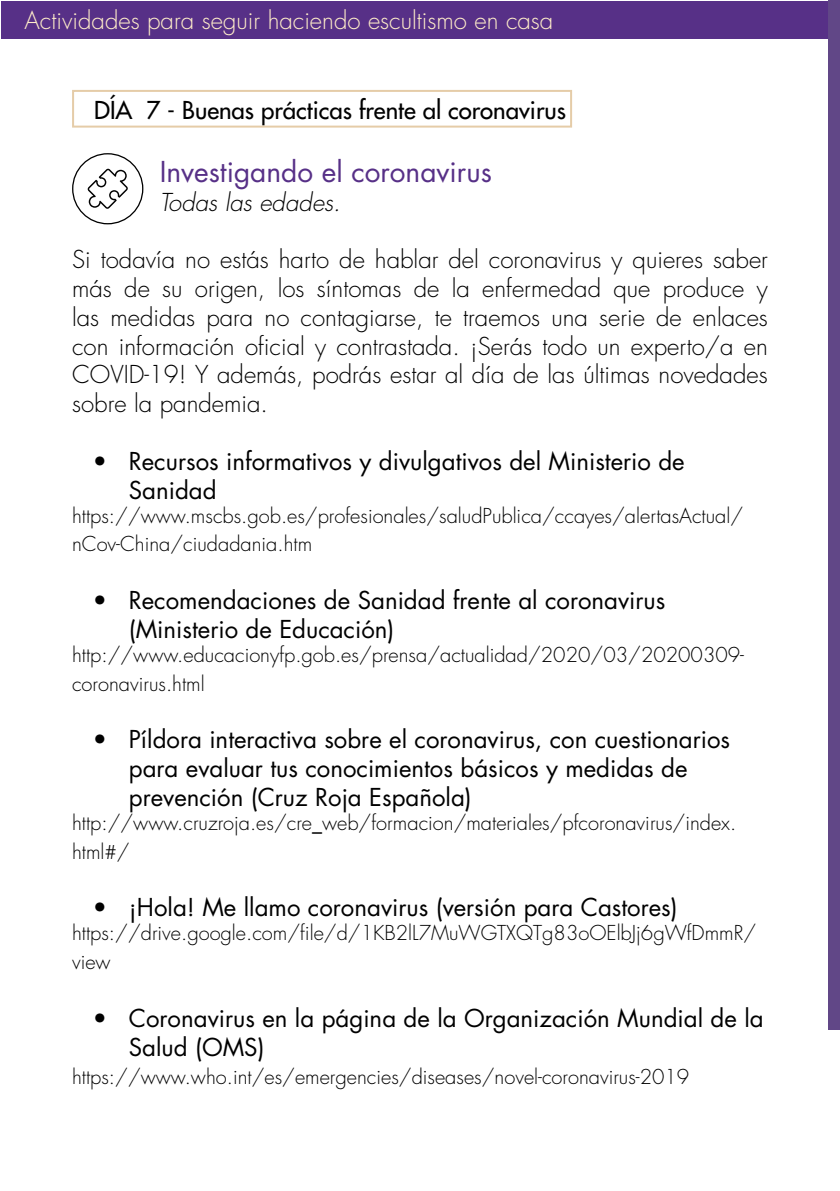
<style>
.page{position:relative;width:840px;height:1191px;background:#fff}
.page>*{position:absolute;margin:0;border:0;box-sizing:border-box;transform-origin:0 0}
.t1{font:28px "Futura";color:#573087}
.t2{font:24px/28.8px "Futura";color:#000}
.t3{font:300 24px/28.8px "Futura";color:#000;text-align:justify}
.t4{font:300 24px "Futura";color:#ffedc9}
.t5{font:24px "Futura";color:#000}
.t6{font:italic 300 24px "Futura";color:#000}
.t7{font:300 20px/28.8px "Futura";color:#000}
</style>
<div class="page">
<div style="left:1px;top:1px;width:838px;height:38px;background:#573087"></div>
<div style="left:72px;top:90px;width:499px;height:38px;border:2px solid #e5cca8"></div>
<div style="left:72px;top:153px;width:71px;height:71px;border:1px solid #000;border-radius:50%"></div>
<svg style="left:88px;top:169px;width:40px;height:40px"></svg>
<div style="left:828px;top:0;width:11px;height:1029px;background:#614787"></div>
<p class="t4" style="left:25px;top:5px;width:530px">Actividades para seguir haciendo escultismo en casa</p>
<p class="t5" style="left:94px;top:95px;width:473px">DÍA 7 - Buenas prácticas frente al coronavirus</p>
<h1 class="t1" style="left:160px;top:152px;width:333px">Investigando el coronavirus</h1>
<p class="t6" style="left:160px;top:186px;width:182px">Todas las edades.</p>
<p class="t3" style="left:72px;top:245px;width:697px">Si todavía no estás harto de hablar del coronavirus y quieres saber más de su origen, los síntomas de la enfermedad que produce y las medidas para no contagiarse, te traemos una serie de enlaces con información oficial y contrastada. ¡Serás todo un experto/a en COVID-19! Y además, podrás estar al día de las últimas novedades sobre la pandemia.</p>
<p class="t2" style="left:129px;top:446px;width:557px;text-indent:-36px">• Recursos informativos y divulgativos del Ministerio de<br>Sanidad</p>
<p class="t7" style="left:72px;top:501px;width:672px">https://www.mscbs.gob.es/profesionales/saludPublica/ccayes/alertasActual/ nCov-China/ciudadania.htm</p>
<p class="t2" style="left:129px;top:585px;width:538px;text-indent:-36px">• Recomendaciones de Sanidad frente al coronavirus (Ministerio de Educación)</p>
<p class="t7" style="left:72px;top:640px;width:673px">http://www.educacionyfp.gob.es/prensa/actualidad/2020/03/20200309- coronavirus.html</p>
<p class="t2" style="left:129px;top:725px;width:602px;text-indent:-36px">• Píldora interactiva sobre el coronavirus, con cuestionarios para evaluar tus conocimientos básicos y medidas de prevención (Cruz Roja Española)</p>
<p class="t7" style="left:72px;top:808px;width:665px">http://www.cruzroja.es/cre_web/formacion/materiales/pfcoronavirus/index. html#/</p>
<p class="t2" style="left:93px;top:893px;width:586px">• ¡Hola! Me llamo coronavirus (versión para Castores)</p>
<p class="t7" style="left:72px;top:919px;width:685px">https://drive.google.com/file/d/1KB2lL7MuWGTXQTg83oOElbJj6gWfDmmR/ view</p>
<p class="t2" style="left:129px;top:1003px;width:636px;text-indent:-36px">• Coronavirus en la página de la Organización Mundial de la<br>Salud (OMS)</p>
<p class="t7" style="left:72px;top:1063px;width:618px">https://www.who.int/es/emergencies/diseases/novel-coronavirus-2019</p>
</div>
